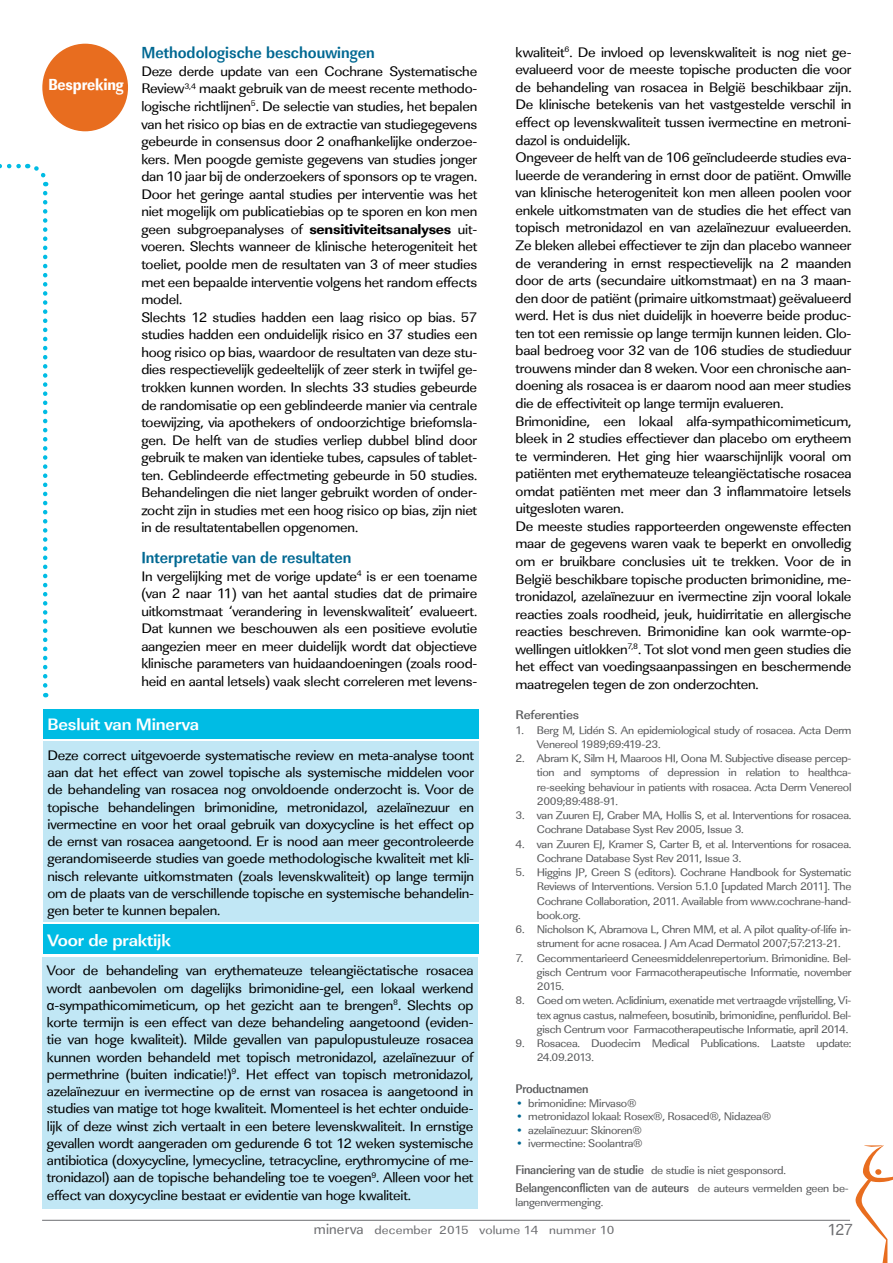
<style>
.page{position:relative;width:893px;height:1263px;background:#fff}
.page>*{position:absolute;margin:0;border:0;box-sizing:border-box;transform-origin:0 0}
.t1{font:700 17.1px "Linear Std";letter-spacing:-.01em;color:#fff;scale:1.05 1}
.t2{font:700 16.5px "Linear Std Cd";color:#006892}
.t3{font:16.5px "Linear Std Nr Xbold";letter-spacing:-.01em;color:#fff}
.t4{font:16.5px "Linear Std";color:#6d6e71}
.t5{font:14.25px/17.5px "Linear Std";letter-spacing:-.015em;color:#000;text-align:justify;scale:1.05 1}
.t6{font:500 12.9px "Linear Std Nr";letter-spacing:-.02em;color:#58595b;scale:1.05 1}
.t7{font:500 12.9px "Linear Std";letter-spacing:-.015em;color:#58595b;scale:1.05 1}
.t8{font:12.15px "Linear Std";letter-spacing:.01em;color:#6d6e71;scale:1.11 1}
.t9{font:11.4px/14.2px "Linear Std";letter-spacing:-.025em;color:#58595b;scale:1.05 1}
.s1{font-family:"Linear Std Xbold"}
.s2{font-family:"Arial";font-size:12.9px}
.s3{color:#006892}
.s4{font-family:"Linear Std Nr";font-weight:500;font-size:12.9px}
.s5{font-family:"Linear Std";font-weight:400;font-size:11.4px}
.s6{font-size:15px}
</style>
<div class="page">
<hr style="left:42px;top:1220px;width:808px;height:1px;background:#6d6e71">
<svg style="left:855px;top:1145px;width:38px;height:118px"></svg>
<div style="left:42px;top:44px;width:86px;height:87px;background:#e86d1f;border-radius:50%"></div>
<svg style="left:0;top:163px;width:49px;height:23px"></svg>
<svg style="left:43px;top:193px;width:4px;height:504px"></svg>
<div style="left:43px;top:709px;width:435px;height:30px;background:#00bce4"></div>
<div style="left:43px;top:742px;width:435px;height:180px;background:#c1e7f5"></div>
<div style="left:43px;top:957px;width:435px;height:252px;background:#c1e7f5"></div>
<div style="left:43px;top:924px;width:435px;height:30px;background:#00bce4"></div>
<p class="t3" style="left:48px;top:75px;width:77px">Bespreking</p>
<p class="t2" style="left:141px;top:43px;width:235px">Methodologische beschouwingen</p>
<p class="t5" style="left:141px;top:63px;width:321px;text-align:left">Deze derde update van een Cochrane Systematische Review<sup>3,4</sup> maakt gebruik van de meest recente methodo&shy;logische richtlijnen<sup>5</sup>. De selectie van studies, het bepalen van het risico op bias en de extractie van studiegegevens gebeurde in consensus door 2 onafhankelijke onderzoe&shy;kers. Men poogde gemiste gegevens van studies jonger dan 10 jaar bij de onderzoekers of sponsors op te vragen.<br>Door het geringe aantal studies per interventie was het niet mogelijk om publicatiebias op te sporen en kon men geen subgroepanalyses of <span class="s1">sensitiviteitsanalyses</span> uit&shy;voeren. Slechts wanneer de klinische heterogeniteit het toeliet, poolde men de resultaten van 3 of meer studies met een bepaalde interventie volgens het random effects model.<br>Slechts 12 studies hadden een laag risico op bias. 57 studies hadden een onduidelijk risico en 37 studies een hoog risico op bias, waardoor de resultaten van deze stu&shy;dies respectievelijk gedeeltelijk of zeer sterk in twijfel ge&shy;trokken kunnen worden. In slechts 33 studies gebeurde de randomisatie op een geblindeerde manier via centrale toewijzing, via apothekers of ondoorzichtige briefomsla&shy;gen. De helft van de studies verliep dubbel blind door gebruik te maken van identieke tubes, capsules of tablet&shy;ten. Geblindeerde effectmeting gebeurde in 50 studies.<br>Behandelingen die niet langer gebruikt worden of onder&shy;zocht zijn in studies met een hoog risico op bias, zijn niet in de resultatentabellen opgenomen.</p>
<p class="t2" style="left:141px;top:548px;width:212px">Interpretatie van de resultaten</p>
<p class="t5" style="left:141px;top:567px;width:321px">In vergelijking met de vorige update<sup>4</sup> is er een toename (van 2 naar 11) van het aantal studies dat de primaire uitkomstmaat ‘verandering in levenskwaliteit’ evalueert.<br>Dat kunnen we beschouwen als een positieve evolutie aangezien meer en meer duidelijk wordt dat objectieve klinische parameters van huidaandoeningen (zoals rood&shy;heid en aantal letsels) vaak slecht correleren met levens-</p>
<p class="t1" style="left:47px;top:714px;width:146px">Besluit van Minerva</p>
<p class="t5" style="left:47px;top:747px;width:408px">Deze correct uitgevoerde systematische review en meta-analyse toont aan dat het effect van zowel topische als systemische middelen voor de behandeling van rosacea nog onvoldoende onderzocht is. Voor de topische behandelingen brimonidine, metronidazol, azelaïnezuur en ivermectine en voor het oraal gebruik van doxycycline is het effect op de ernst van rosacea aangetoond. Er is nood aan meer gecontroleerde gerandomiseerde studies van goede methodologische kwaliteit met kli&shy;nisch relevante uitkomstmaten (zoals levenskwaliteit) op lange termijn om de plaats van de verschillende topische en systemische behandelin&shy;gen beter te kunnen bepalen.</p>
<p class="t1" style="left:47px;top:929px;width:119px">Voor de praktijk</p>
<p class="t5" style="left:47px;top:962px;width:408px">Voor de behandeling van erythemateuze teleangiëctatische rosacea wordt aanbevolen om dagelijks brimonidine-gel, een lokaal werkend <span class="s2">α</span>-sympathicomimeticum, op het gezicht aan te brengen<sup>8</sup>. Slechts op korte termijn is een effect van deze behandeling aangetoond (eviden&shy;tie van hoge kwaliteit). Milde gevallen van papulopustuleuze rosacea kunnen worden behandeld met topisch metronidazol, azelaïnezuur of permethrine (buiten indicatie!)<sup>9</sup>. Het effect van topisch metronidazol, azelaïnezuur en ivermectine op de ernst van rosacea is aangetoond in studies van matige tot hoge kwaliteit. Momenteel is het echter onduide&shy;lijk of deze winst zich vertaalt in een betere levenskwaliteit. In ernstige gevallen wordt aangeraden om gedurende 6 tot 12 weken systemische antibiotica (doxycycline, lymecycline, tetracycline, erythromycine of me&shy;tronidazol) aan de topische behandeling toe te voegen<sup>9</sup>. Alleen voor het effect van doxycycline bestaat er evidentie van hoge kwaliteit.</p>
<p class="t5" style="left:516px;top:43px;width:321px;text-align:left">kwaliteit<sup>6</sup>. De invloed op levenskwaliteit is nog niet ge&shy;evalueerd voor de meeste topische producten die voor de behandeling van rosacea in België beschikbaar zijn.<br>De klinische betekenis van het vastgestelde verschil in effect op levenskwaliteit tussen ivermectine en metroni&shy;dazol is onduidelijk.<br>Ongeveer de helft van de 106 geïncludeerde studies eva&shy;lueerde de verandering in ernst door de patiënt. Omwille van klinische heterogeniteit kon men alleen poolen voor enkele uitkomstmaten van de studies die het effect van topisch metronidazol en van azelaïnezuur evalueerden.<br>Ze bleken allebei effectiever te zijn dan placebo wanneer de verandering in ernst respectievelijk na 2 maanden door de arts (secundaire uitkomstmaat) en na 3 maan&shy;den door de patiënt (primaire uitkomstmaat) geëvalueerd werd. Het is dus niet duidelijk in hoeverre beide produc&shy;ten tot een remissie op lange termijn kunnen leiden. Glo&shy;baal bedroeg voor 32 van de 106 studies de studieduur trouwens minder dan 8 weken. Voor een chronische aan&shy;doening als rosacea is er daarom nood aan meer studies die de effectiviteit op lange termijn evalueren.<br>Brimonidine, een lokaal alfa-sympathicomimeticum, bleek in 2 studies effectiever dan placebo om erytheem te verminderen. Het ging hier waarschijnlijk vooral om patiënten met erythemateuze teleangiëctatische rosacea omdat patiënten met meer dan 3 inflammatoire letsels uitgesloten waren.<br>De meeste studies rapporteerden ongewenste effecten maar de gegevens waren vaak te beperkt en onvolledig om er bruikbare conclusies uit te trekken. Voor de in België beschikbare topische producten brimonidine, me&shy;tronidazol, azelaïnezuur en ivermectine zijn vooral lokale reacties zoals roodheid, jeuk, huidirritatie en allergische reacties beschreven. Brimonidine kan ook warmte-op&shy;wellingen uitlokken<sup>7,8</sup>. Tot slot vond men geen studies die het effect van voedingsaanpassingen en beschermende maatregelen tegen de zon onderzochten.</p>
<p class="t7" style="left:516px;top:707px;width:62px">Referenties</p>
<p class="t9" style="left:537px;top:723px;width:301px;text-indent:-21px">1. Berg M, Lidén S. An epidemiological study of rosacea. Acta Derm<br>Venereol 1989;69:419-23.</p>
<p class="t9" style="left:537px;top:751px;width:301px;text-align:justify;text-indent:-21px">2. Abram K, Silm H, Maaroos HI, Oona M. Subjective disease percep&shy;tion and symptoms of depression in relation to healthca&shy;re-seeking behaviour in patients with rosacea. Acta Derm Venereol 2009;89:488-91.</p>
<p class="t9" style="left:537px;top:808px;width:301px;text-indent:-21px">3. van Zuuren EJ, Graber MA, Hollis S, et al. Interventions for rosacea.<br>Cochrane Database Syst Rev 2005, Issue 3.</p>
<p class="t9" style="left:537px;top:837px;width:301px;text-indent:-21px">4. van Zuuren EJ, Kramer S, Carter B, et al. Interventions for rosacea.<br>Cochrane Database Syst Rev 2011, Issue 3.</p>
<p class="t9" style="left:537px;top:865px;width:301px;text-align:justify;text-indent:-21px">5. Higgins JP, Green S (editors). Cochrane Handbook for Systematic Reviews of Interventions. Version 5.1.0 [updated March 2011]. The Cochrane Collaboration, 2011. Available from www.cochrane-hand&shy;book.org.</p>
<p class="t9" style="left:537px;top:922px;width:301px;text-indent:-21px">6. Nicholson K, Abramova L, Chren MM, et al. A pilot quality-of-life in&shy;strument for acne rosacea. J Am Acad Dermatol 2007;57:213-21.</p>
<p class="t9" style="left:537px;top:951px;width:301px;text-align:justify;text-indent:-21px">7. Gecommentarieerd Geneesmiddelenrepertorium. Brimonidine. Bel&shy;gisch Centrum voor Farmacotherapeutische Informatie, november 2015.</p>
<p class="t9" style="left:537px;top:994px;width:301px;text-align:justify;text-indent:-21px">8. Goed om weten. Aclidinium, exenatide met vertraagde vrijstelling, Vi&shy;tex agnus castus, nalmefeen, bosutinib, brimonidine, penfluridol. Bel&shy;gisch Centrum voor Farmacotherapeutische Informatie, april 2014.</p>
<p class="t9" style="left:537px;top:1036px;width:301px;text-indent:-21px">9. Rosacea. Duodecim Medical Publications. Laatste update:<br>24.09.2013.</p>
<p class="t6" style="left:516px;top:1081px;width:71px">Productnamen</p>
<p class="t9" style="left:516px;top:1096px;width:117px"><span class="s3">•</span> brimonidine: Mirvaso®</p>
<p class="t9" style="left:516px;top:1109px;width:245px"><span class="s3">•</span> metronidazol lokaal: Rosex®, Rosaced®, Nidazea®</p>
<p class="t9" style="left:516px;top:1123px;width:122px"><span class="s3">•</span> azelaïnezuur: Skinoren®</p>
<p class="t9" style="left:516px;top:1136px;width:123px"><span class="s3">•</span> ivermectine: Soolantra®</p>
<p class="t9" style="left:516px;top:1163px;width:259px"><span class="s4">Financiering van de studie</span> de studie is niet gesponsord.</p>
<p class="t6" style="left:516px;top:1180px;width:319px">Belangenconflicten van de auteurs <span class="s5">de auteurs vermelden geen be-</span></p>
<p class="t9" style="left:516px;top:1195px;width:85px">langenvermenging.</p>
<p class="t8" style="left:314px;top:1223px;width:272px"><span class="s6">minerva</span> december 2015 volume 14 nummer 10</p>
<p class="t4" style="left:827px;top:1220px;width:27px">127</p>
</div>
